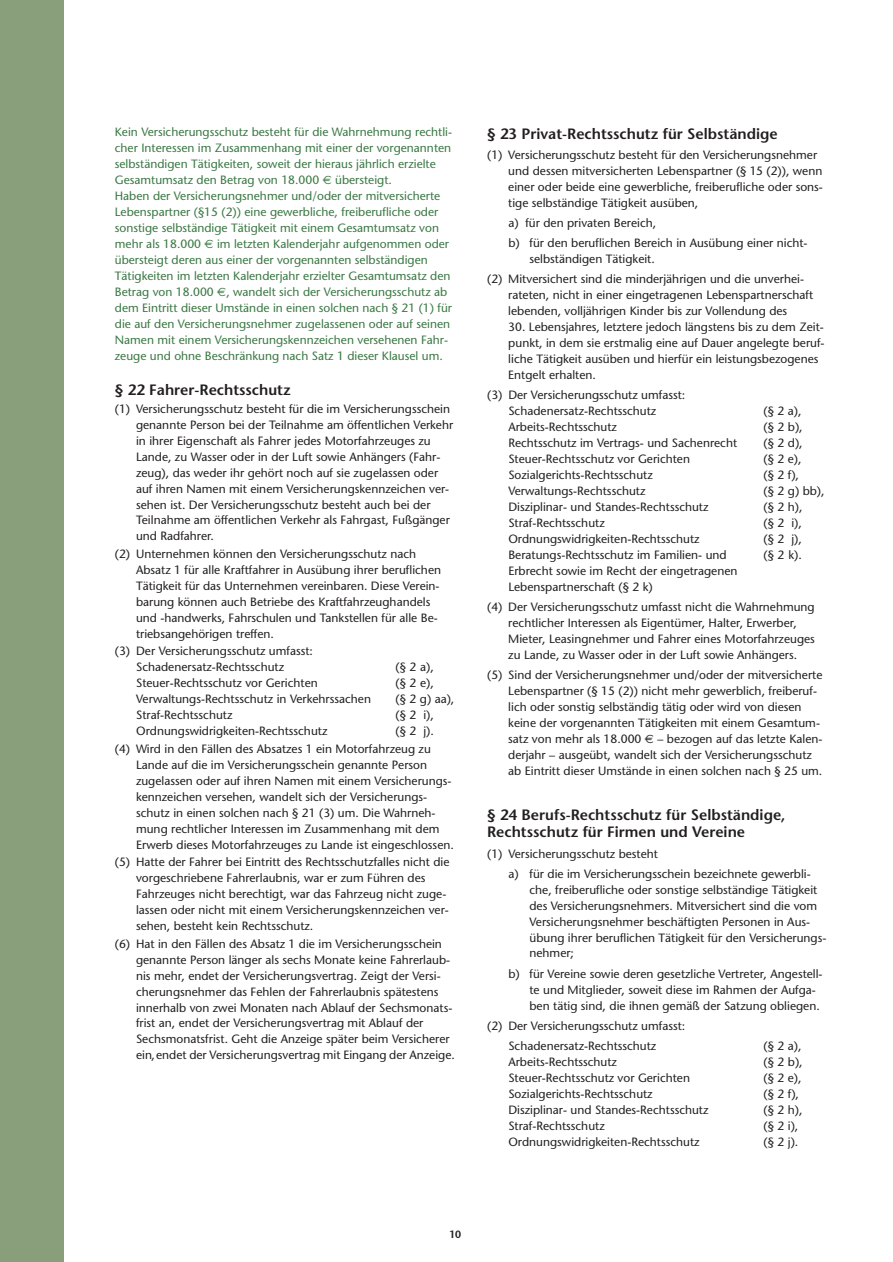
<style>
.page{position:relative;width:893px;height:1262px;background:#fff}
.page>*{position:absolute;margin:0;border:0;box-sizing:border-box;transform-origin:0 0}
.t1{font:600 15px/17px "Stone Sans";color:#231f20}
.t2{font:12px/15.9px "Stone Sans";color:#231f20}
.t3{font:12px/15.9px "Stone Sans";color:#3a7843}
.t4{font:600 10.5px "Stone Sans";color:#231f20}
.s1{font-family:"Euro Sans"}
</style>
<div class="page">
<div style="left:0;top:0;width:64px;height:1261px;background:#899f7c"></div>
<p class="t3" style="left:115px;top:126px;width:339px">Kein Versicherungsschutz besteht für die Wahrnehmung rechtli&shy;cher Interessen im Zusammenhang mit einer der vorgenannten selbständigen Tätigkeiten, soweit der hieraus jährlich erzielte Gesamtumsatz den Betrag von 18.000 <span class="s1">€</span> übersteigt.<br>Haben der Versicherungsnehmer und/oder der mitversicherte Lebenspartner (§15 (2)) eine gewerbliche, freiberufliche oder sonstige selbständige Tätigkeit mit einem Gesamtumsatz von mehr als 18.000 <span class="s1">€</span> im letzten Kalenderjahr aufgenommen oder übersteigt deren aus einer der vorgenannten selbständigen Tätigkeiten im letzten Kalenderjahr erzielter Gesamtumsatz den Betrag von 18.000 <span class="s1">€</span>, wandelt sich der Versicherungsschutz ab dem Eintritt dieser Umstände in einen solchen nach § 21 (1) für die auf den Versicherungsnehmer zugelassenen oder auf seinen Namen mit einem Versicherungskennzeichen versehenen Fahr&shy;zeuge und ohne Beschränkung nach Satz 1 dieser Klausel um.</p>
<p class="t1" style="left:115px;top:383px;width:177px">§ 22 Fahrer-Rechtsschutz</p>
<p class="t2" style="left:136px;top:402px;width:319px;text-indent:-21px">(1) Versicherungsschutz besteht für die im Versicherungsschein genannte Person bei der Teilnahme am öffentlichen Verkehr in ihrer Eigenschaft als Fahrer jedes Motorfahrzeuges zu Lande, zu Wasser oder in der Luft sowie Anhängers (Fahr&shy;zeug), das weder ihr gehört noch auf sie zugelassen oder auf ihren Namen mit einem Versicherungskennzeichen ver&shy;sehen ist. Der Versicherungsschutz besteht auch bei der Teilnahme am öffentlichen Verkehr als Fahrgast, Fußgänger und Radfahrer.</p>
<p class="t2" style="left:136px;top:547px;width:306px;text-indent:-21px">(2) Unternehmen können den Versicherungsschutz nach Absatz 1 für alle Kraftfahrer in Ausübung ihrer beruflichen Tätigkeit für das Unternehmen vereinbaren. Diese Verein&shy;barung können auch Betriebe des Kraftfahrzeughandels und -handwerks, Fahrschulen und Tankstellen für alle Be&shy;triebsangehörigen treffen.</p>
<p class="t2" style="left:136px;top:644px;width:178px;text-indent:-21px">(3) Der Versicherungsschutz umfasst:<br>Schadenersatz-Rechtsschutz</p>
<p class="t2" style="left:395px;top:660px;width:40px">(§ 2 a),</p>
<p class="t2" style="left:136px;top:676px;width:183px">Steuer-Rechtsschutz vor Gerichten</p>
<p class="t2" style="left:395px;top:676px;width:40px">(§ 2 e),</p>
<p class="t2" style="left:136px;top:692px;width:236px">Verwaltungs-Rechtsschutz in Verkehrssachen</p>
<p class="t2" style="left:395px;top:692px;width:60px">(§ 2 g) aa),</p>
<p class="t2" style="left:136px;top:708px;width:98px">Straf-Rechtsschutz</p>
<p class="t2" style="left:395px;top:708px;width:40px">(§ 2 i),</p>
<p class="t2" style="left:136px;top:724px;width:193px">Ordnungswidrigkeiten-Rechtsschutz</p>
<p class="t2" style="left:115px;top:723px;width:320px;line-height:17.7px;text-align:right">(§ 2 j).<br>(4) Wird in den Fällen des Absatzes 1 ein Motorfahrzeug zu</p>
<p class="t2" style="left:136px;top:758px;width:319px">Lande auf die im Versicherungsschein genannte Person zugelassen oder auf ihren Namen mit einem Versicherungs&shy;kennzeichen versehen, wandelt sich der Versicherungs&shy;schutz in einen solchen nach § 21 (3) um. Die Wahrneh&shy;mung rechtlicher Interessen im Zusammenhang mit dem Erwerb dieses Motorfahrzeuges zu Lande ist eingeschlossen.</p>
<p class="t2" style="left:136px;top:855px;width:315px;text-indent:-21px">(5) Hatte der Fahrer bei Eintritt des Rechtsschutzfalles nicht die vorgeschriebene Fahrerlaubnis, war er zum Führen des Fahrzeuges nicht berechtigt, war das Fahrzeug nicht zuge&shy;lassen oder nicht mit einem Versicherungskennzeichen ver&shy;sehen, besteht kein Rechtsschutz.</p>
<p class="t2" style="left:136px;top:936px;width:320px;text-indent:-21px">(6) Hat in den Fällen des Absatz 1 die im Versicherungsschein genannte Person länger als sechs Monate keine Fahrerlaub&shy;nis mehr, endet der Versicherungsvertrag. Zeigt der Versi&shy;cherungsnehmer das Fehlen der Fahrerlaubnis spätestens innerhalb von zwei Monaten nach Ablauf der Sechsmonats&shy;frist an, endet der Versicherungsvertrag mit Ablauf der Sechsmonatsfrist. Geht die Anzeige später beim Versicherer ein,endet der Versicherungsvertrag mit Eingang der Anzeige.</p>
<p class="t1" style="left:487px;top:126px;width:292px">§ 23 Privat-Rechtsschutz für Selbständige</p>
<p class="t2" style="left:508px;top:148px;width:316px;text-indent:-21px">(1) Versicherungsschutz besteht für den Versicherungsnehmer und dessen mitversicherten Lebenspartner (§ 15 (2)), wenn einer oder beide eine gewerbliche, freiberufliche oder sons&shy;tige selbständige Tätigkeit ausüben,</p>
<p class="t2" style="left:508px;top:214px;width:301px;line-height:20.2px">a) für den privaten Bereich,<br>b) für den beruflichen Bereich in Ausübung einer nicht-</p>
<p class="t2" style="left:487px;top:250px;width:318px;line-height:20.2px;text-indent:42px">selbständigen Tätigkeit.<br>(2) Mitversichert sind die minderjährigen und die unverhei-</p>
<p class="t2" style="left:508px;top:288px;width:306px">rateten, nicht in einer eingetragenen Lebenspartnerschaft lebenden, volljährigen Kinder bis zur Vollendung des</p>
<p class="t2" style="left:508px;top:320px;width:318px">30. Lebensjahres, letztere jedoch längstens bis zu dem Zeit&shy;punkt, in dem sie erstmalig eine auf Dauer angelegte beruf&shy;liche Tätigkeit ausüben und hierfür ein leistungsbezogenes Entgelt erhalten.</p>
<p class="t2" style="left:508px;top:388px;width:178px;text-indent:-21px">(3) Der Versicherungsschutz umfasst:<br>Schadenersatz-Rechtsschutz</p>
<p class="t2" style="left:763px;top:404px;width:39px">(§ 2 a),</p>
<p class="t2" style="left:508px;top:420px;width:110px">Arbeits-Rechtsschutz</p>
<p class="t2" style="left:763px;top:420px;width:41px">(§ 2 b),</p>
<p class="t2" style="left:508px;top:436px;width:230px">Rechtsschutz im Vertrags- und Sachenrecht</p>
<p class="t2" style="left:763px;top:436px;width:41px">(§ 2 d),</p>
<p class="t2" style="left:508px;top:452px;width:183px">Steuer-Rechtsschutz vor Gerichten</p>
<p class="t2" style="left:763px;top:452px;width:39px">(§ 2 e),</p>
<p class="t2" style="left:508px;top:468px;width:146px">Sozialgerichts-Rechtsschutz</p>
<p class="t2" style="left:763px;top:468px;width:37px">(§ 2 f),</p>
<p class="t2" style="left:508px;top:484px;width:139px">Verwaltungs-Rechtsschutz</p>
<p class="t2" style="left:763px;top:484px;width:62px">(§ 2 g) bb),</p>
<p class="t2" style="left:508px;top:500px;width:202px">Disziplinar- und Standes-Rechtsschutz</p>
<p class="t2" style="left:763px;top:500px;width:40px">(§ 2 h),</p>
<p class="t2" style="left:508px;top:516px;width:98px">Straf-Rechtsschutz</p>
<p class="t2" style="left:763px;top:516px;width:40px">(§ 2 i),</p>
<p class="t2" style="left:508px;top:532px;width:193px">Ordnungswidrigkeiten-Rechtsschutz</p>
<p class="t2" style="left:763px;top:532px;width:40px">(§ 2 j),</p>
<p class="t2" style="left:508px;top:548px;width:220px">Beratungs-Rechtsschutz im Familien- und</p>
<p class="t2" style="left:763px;top:548px;width:40px">(§ 2 k).</p>
<p class="t2" style="left:508px;top:564px;width:230px">Erbrecht sowie im Recht der eingetragenen<br>Lebenspartnerschaft (§ 2 k)</p>
<p class="t2" style="left:508px;top:600px;width:308px;text-indent:-21px">(4) Der Versicherungsschutz umfasst nicht die Wahrnehmung rechtlicher Interessen als Eigentümer, Halter, Erwerber, Mieter, Leasingnehmer und Fahrer eines Motorfahrzeuges zu Lande, zu Wasser oder in der Luft sowie Anhängers.</p>
<p class="t2" style="left:508px;top:668px;width:315px;text-indent:-21px">(5) Sind der Versicherungsnehmer und/oder der mitversicherte Lebenspartner (§ 15 (2)) nicht mehr gewerblich, freiberuf&shy;lich oder sonstig selbständig tätig oder wird von diesen keine der vorgenannten Tätigkeiten mit einem Gesamtum&shy;satz von mehr als 18.000 <span class="s1">€</span> – bezogen auf das letzte Kalen&shy;derjahr – ausgeübt, wandelt sich der Versicherungsschutz ab Eintritt dieser Umstände in einen solchen nach § 25 um.</p>
<p class="t1" style="left:487px;top:808px;width:300px">§ 24 Berufs-Rechtsschutz für Selbständige,<br>Rechtsschutz für Firmen und Vereine</p>
<p class="t2" style="left:508px;top:844px;width:304px;line-height:20.2px;text-indent:-21px">(1) Versicherungsschutz besteht<br>a) für die im Versicherungsschein bezeichnete gewerbli-</p>
<p class="t2" style="left:529px;top:882px;width:298px">che, freiberufliche oder sonstige selbständige Tätigkeit des Versicherungsnehmers. Mitversichert sind die vom Versicherungsnehmer beschäftigten Personen in Aus&shy;übung ihrer beruflichen Tätigkeit für den Versicherungs&shy;nehmer;</p>
<p class="t2" style="left:529px;top:966px;width:294px;text-indent:-21px">b) für Vereine sowie deren gesetzliche Vertreter, Angestell&shy;te und Mitglieder, soweit diese im Rahmen der Aufga&shy;ben tätig sind, die ihnen gemäß der Satzung obliegen.</p>
<p class="t2" style="left:508px;top:1016px;width:178px;line-height:20.2px;text-indent:-21px">(2) Der Versicherungsschutz umfasst:<br>Schadenersatz-Rechtsschutz</p>
<p class="t2" style="left:763px;top:1039px;width:39px">(§ 2 a),</p>
<p class="t2" style="left:508px;top:1055px;width:110px">Arbeits-Rechtsschutz</p>
<p class="t2" style="left:763px;top:1055px;width:41px">(§ 2 b),</p>
<p class="t2" style="left:508px;top:1071px;width:183px">Steuer-Rechtsschutz vor Gerichten</p>
<p class="t2" style="left:763px;top:1071px;width:39px">(§ 2 e),</p>
<p class="t2" style="left:508px;top:1087px;width:146px">Sozialgerichts-Rechtsschutz</p>
<p class="t2" style="left:763px;top:1087px;width:37px">(§ 2 f),</p>
<p class="t2" style="left:508px;top:1102px;width:202px">Disziplinar- und Standes-Rechtsschutz</p>
<p class="t2" style="left:763px;top:1102px;width:40px">(§ 2 h),</p>
<p class="t2" style="left:508px;top:1118px;width:98px">Straf-Rechtsschutz</p>
<p class="t2" style="left:763px;top:1118px;width:36px">(§ 2 i),</p>
<p class="t2" style="left:508px;top:1134px;width:193px">Ordnungswidrigkeiten-Rechtsschutz</p>
<p class="t2" style="left:763px;top:1134px;width:36px">(§ 2 j).</p>
<p class="t4" style="left:449px;top:1230px;width:14px">10</p>
</div>
